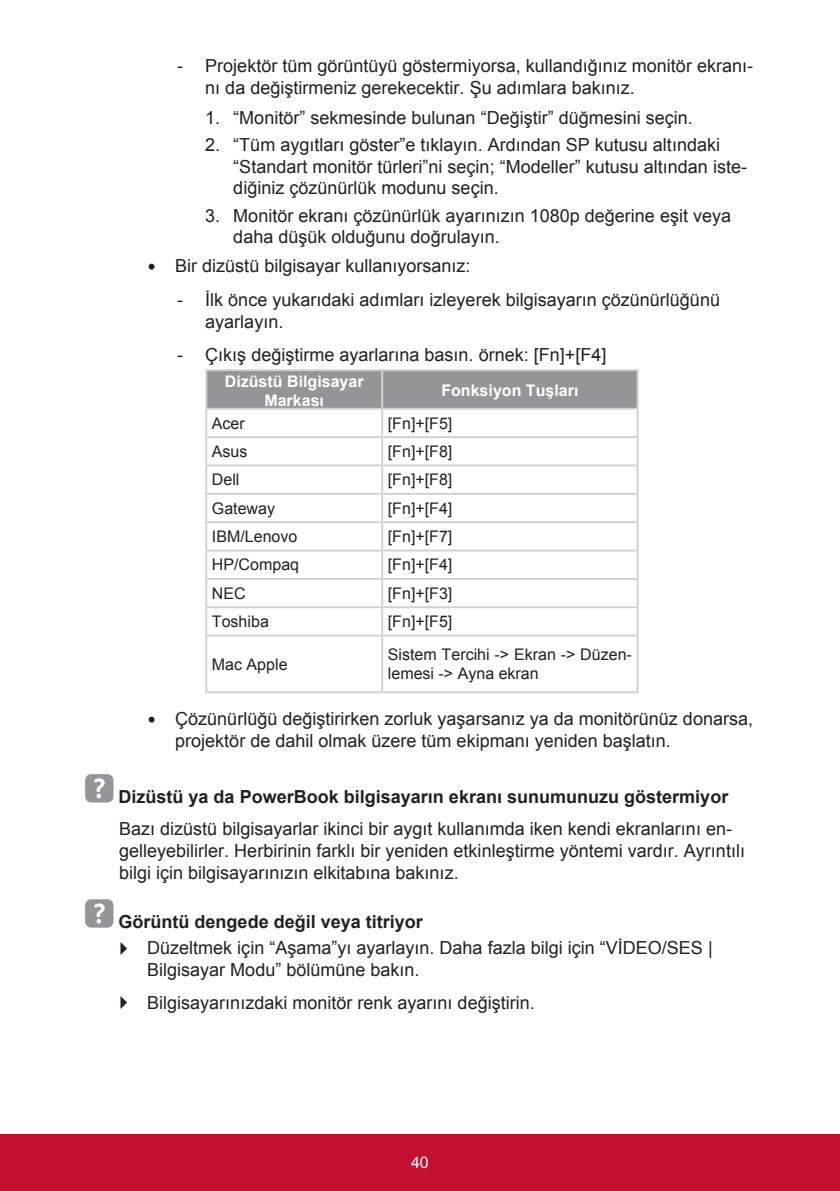
<style>
.page{position:relative;width:840px;height:1191px;background:#fff}
.page>*{position:absolute;margin:0;border:0;box-sizing:border-box;transform-origin:0 0}
.t1{font:18px/21.6px "Arial";color:#231f20}
.t2{font:700 18px "Arial";color:#231f20}
.t3{font:16px/19.2px "Arial";color:#231f20}
.t4{font:700 16px/19.2px "Arial";color:#fff;text-align:center}
.t5{font:16px "Arial";color:#fff}
</style>
<div class="page">
<div style="left:0;top:1134px;width:839px;height:57px;background:#c3102f"></div>
<div style="left:207px;top:371px;width:429px;height:37px;background:#939598"></div>
<hr style="left:205px;top:408px;width:177px;height:2px;background:#d1d2d4">
<hr style="left:205px;top:369px;width:177px;height:2px;background:#d1d2d4">
<hr style="left:205px;top:371px;width:2px;height:37px;background:#d1d2d4">
<hr style="left:382px;top:369px;width:256px;height:2px;background:#d1d2d4">
<hr style="left:381px;top:371px;width:2px;height:37px;background:#d1d2d4">
<hr style="left:636px;top:371px;width:2px;height:37px;background:#d1d2d4">
<hr style="left:205px;top:410px;width:2px;height:26px;background:#d1d2d4">
<hr style="left:381px;top:410px;width:2px;height:26px;background:#d1d2d4">
<hr style="left:636px;top:410px;width:2px;height:26px;background:#d1d2d4">
<hr style="left:205px;top:436px;width:177px;height:2px;background:#d1d2d4">
<hr style="left:205px;top:438px;width:2px;height:26px;background:#d1d2d4">
<hr style="left:382px;top:436px;width:256px;height:2px;background:#d1d2d4">
<hr style="left:381px;top:438px;width:2px;height:26px;background:#d1d2d4">
<hr style="left:636px;top:438px;width:2px;height:26px;background:#d1d2d4">
<hr style="left:205px;top:464px;width:177px;height:2px;background:#d1d2d4">
<hr style="left:205px;top:466px;width:2px;height:27px;background:#d1d2d4">
<hr style="left:382px;top:464px;width:256px;height:2px;background:#d1d2d4">
<hr style="left:381px;top:466px;width:2px;height:27px;background:#d1d2d4">
<hr style="left:636px;top:466px;width:2px;height:27px;background:#d1d2d4">
<hr style="left:205px;top:493px;width:177px;height:2px;background:#d1d2d4">
<hr style="left:205px;top:495px;width:2px;height:26px;background:#d1d2d4">
<hr style="left:382px;top:493px;width:256px;height:2px;background:#d1d2d4">
<hr style="left:381px;top:495px;width:2px;height:26px;background:#d1d2d4">
<hr style="left:636px;top:495px;width:2px;height:26px;background:#d1d2d4">
<hr style="left:205px;top:521px;width:177px;height:2px;background:#d1d2d4">
<hr style="left:205px;top:523px;width:2px;height:26px;background:#d1d2d4">
<hr style="left:382px;top:521px;width:256px;height:2px;background:#d1d2d4">
<hr style="left:381px;top:523px;width:2px;height:26px;background:#d1d2d4">
<hr style="left:636px;top:523px;width:2px;height:26px;background:#d1d2d4">
<hr style="left:205px;top:549px;width:177px;height:2px;background:#d1d2d4">
<hr style="left:205px;top:551px;width:2px;height:27px;background:#d1d2d4">
<hr style="left:382px;top:549px;width:256px;height:2px;background:#d1d2d4">
<hr style="left:381px;top:551px;width:2px;height:27px;background:#d1d2d4">
<hr style="left:636px;top:551px;width:2px;height:27px;background:#d1d2d4">
<hr style="left:205px;top:578px;width:177px;height:2px;background:#d1d2d4">
<hr style="left:205px;top:580px;width:2px;height:26px;background:#d1d2d4">
<hr style="left:382px;top:578px;width:256px;height:2px;background:#d1d2d4">
<hr style="left:381px;top:580px;width:2px;height:26px;background:#d1d2d4">
<hr style="left:636px;top:580px;width:2px;height:26px;background:#d1d2d4">
<hr style="left:205px;top:606px;width:177px;height:2px;background:#d1d2d4">
<hr style="left:205px;top:608px;width:2px;height:26px;background:#d1d2d4">
<hr style="left:382px;top:606px;width:256px;height:2px;background:#d1d2d4">
<hr style="left:381px;top:608px;width:2px;height:26px;background:#d1d2d4">
<hr style="left:636px;top:608px;width:2px;height:26px;background:#d1d2d4">
<hr style="left:205px;top:634px;width:177px;height:2px;background:#d1d2d4">
<hr style="left:205px;top:636px;width:2px;height:55px;background:#d1d2d4">
<hr style="left:382px;top:634px;width:256px;height:2px;background:#d1d2d4">
<hr style="left:381px;top:636px;width:2px;height:55px;background:#d1d2d4">
<hr style="left:636px;top:636px;width:2px;height:55px;background:#d1d2d4">
<hr style="left:382px;top:408px;width:256px;height:2px;background:#d1d2d4">
<hr style="left:205px;top:691px;width:177px;height:2px;background:#d1d2d4">
<hr style="left:382px;top:691px;width:256px;height:2px;background:#d1d2d4">
<svg style="left:85px;top:774px;width:28px;height:28px"></svg>
<svg style="left:85px;top:899px;width:28px;height:28px"></svg>
<p class="t1" style="left:205px;top:55px;width:549px;text-indent:-28px">- Projektör tüm görüntüyü göstermiyorsa, kullandığınız monitör ekranı&shy;nı da değiştirmeniz gerekecektir. Şu adımlara bakınız.</p>
<p class="t1" style="left:205px;top:107px;width:489px">1. “Monitör” sekmesinde bulunan “Değiştir” düğmesini seçin.</p>
<p class="t1" style="left:233px;top:134px;width:515px;text-indent:-28px">2. “Tüm aygıtları göster”e tıklayın. Ardından SP kutusu altındaki “Standart monitör türleri”ni seçin; “Modeller” kutusu altından iste&shy;diğiniz çözünürlük modunu seçin.</p>
<p class="t1" style="left:233px;top:205px;width:499px;text-indent:-28px">3. Monitör ekranı çözünürlük ayarınızın 1080p değerine eşit veya daha düşük olduğunu doğrulayın.</p>
<p class="t1" style="left:175px;top:255px;width:297px">Bir dizüstü bilgisayar kullanıyorsanız:</p>
<p class="t1" style="left:205px;top:289px;width:516px;text-indent:-28px">- İlk önce yukarıdaki adımları izleyerek bilgisayarın çözünürlüğünü ayarlayın.</p>
<p class="t1" style="left:177px;top:344px;width:430px">- Çıkış değiştirme ayarlarına basın. örnek: [Fn]+[F4]</p>
<p class="t4" style="left:225px;top:372px;width:140px">Dizüstü Bilgisayar<br>Markası</p>
<p class="t4" style="left:441px;top:381px;width:138px">Fonksiyon Tuşları</p>
<p class="t3" style="left:212px;top:413px;width:34px">Acer</p>
<p class="t3" style="left:387px;top:413px;width:66px">[Fn]+[F5]</p>
<p class="t3" style="left:212px;top:442px;width:37px">Asus</p>
<p class="t3" style="left:387px;top:442px;width:66px">[Fn]+[F8]</p>
<p class="t3" style="left:212px;top:470px;width:29px">Dell</p>
<p class="t3" style="left:387px;top:470px;width:66px">[Fn]+[F8]</p>
<p class="t3" style="left:212px;top:498px;width:65px">Gateway</p>
<p class="t3" style="left:387px;top:498px;width:66px">[Fn]+[F4]</p>
<p class="t3" style="left:212px;top:527px;width:87px">IBM/Lenovo</p>
<p class="t3" style="left:387px;top:527px;width:66px">[Fn]+[F7]</p>
<p class="t3" style="left:212px;top:555px;width:89px">HP/Compaq</p>
<p class="t3" style="left:387px;top:555px;width:66px">[Fn]+[F4]</p>
<p class="t3" style="left:212px;top:584px;width:35px">NEC</p>
<p class="t3" style="left:387px;top:584px;width:66px">[Fn]+[F3]</p>
<p class="t3" style="left:212px;top:612px;width:58px">Toshiba</p>
<p class="t3" style="left:387px;top:612px;width:66px">[Fn]+[F5]</p>
<p class="t3" style="left:212px;top:654px;width:77px">Mac Apple</p>
<p class="t3" style="left:387px;top:645px;width:245px">Sistem Tercihi -&gt; Ekran -&gt; Düzen&shy;lemesi -&gt; Ayna ekran</p>
<p class="t1" style="left:175px;top:707px;width:579px;line-height:22.6px">Çözünürlüğü değiştirirken zorluk yaşarsanız ya da monitörünüz donarsa, projektör de dahil olmak üzere tüm ekipmanı yeniden başlatın.</p>
<p class="t2" style="left:118px;top:784px;width:611px">Dizüstü ya da PowerBook bilgisayarın ekranı sunumunuzu göstermiyor</p>
<p class="t1" style="left:119px;top:818px;width:627px">Bazı dizüstü bilgisayarlar ikinci bir aygıt kullanımda iken kendi ekranlarını en&shy;gelleyebilirler. Herbirinin farklı bir yeniden etkinleştirme yöntemi vardır. Ayrıntılı bilgi için bilgisayarınızın elkitabına bakınız.</p>
<p class="t2" style="left:118px;top:909px;width:306px">Görüntü dengede değil veya titriyor</p>
<p class="t1" style="left:147px;top:937px;width:566px">Düzeltmek için “Aşama”yı ayarlayın. Daha fazla bilgi için “VİDEO/SES |<br>Bilgisayar Modu” bölümüne bakın.</p>
<p class="t1" style="left:147px;top:992px;width:389px">Bilgisayarınızdaki monitör renk ayarını değiştirin.</p>
<p class="t5" style="left:411px;top:1152px;width:19px">40</p>
</div>
